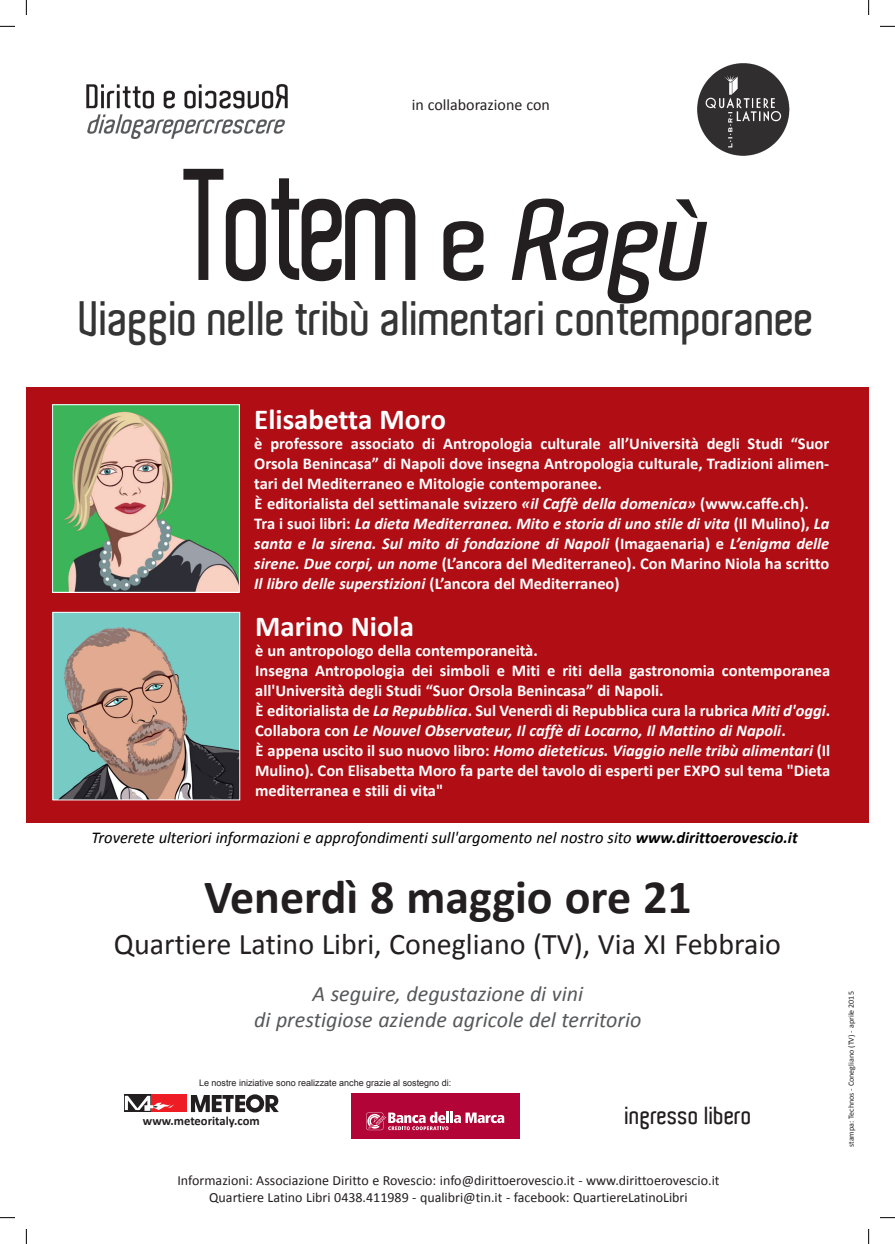
<style>
.page{position:relative;width:895px;height:1244px;background:#fff}
.page>*{position:absolute;margin:0;border:0;box-sizing:border-box;transform-origin:0 0}
.t1{font:600 153.2px "Aldo";letter-spacing:-.05em;color:#231f20;scale:.77 1}
.t2{font:700 48px "Calibri";color:#231f20}
.t3{font:600 47px "Aldo";letter-spacing:-.01em;color:#363536}
.t4{font:30px "Calibri";color:#231f20}
.t5{font:700 29px "Calibri";color:#fff}
.t6{font:600 24px "Aldo";color:#231f20}
.t7{font:italic 22px/26.4px "Calibri";color:#57585a;text-align:center}
.t8{font:700 16.5px/20px "Calibri";color:#fff}
.t9{font:italic 16.5px "Calibri";color:#000}
.t10{font:16px "Calibri";color:#231f20}
.t11{font:14px/16.8px "Calibri";color:#231f20;text-align:center}
.t12{font:700 12.6px "Calibri";color:#231f20}
.t13{font:9px "Arial";color:#231f20}
.t14{font:8px "Calibri";color:#231f20}
.s1{font-size:111px}
.s2{font-style:italic;font-size:111px}
.s3{font-style:italic}
.s4{font-weight:700}
</style>
<div class="page">
<img style="left:86px;top:83px;width:202px;height:56px">
<div style="left:26px;top:387px;width:842px;height:435px;background:#b00d15"></div>
<img style="left:697px;top:63px;width:93px;height:93px">
<svg style="left:124px;top:1095px;width:154px;height:18px"></svg>
<svg style="left:191px;top:1094px;width:88px;height:18px"></svg>
<svg style="left:124px;top:1094px;width:27px;height:17px"></svg>
<div style="left:151px;top:1094px;width:36px;height:17px;background:#ee1d23"></div>
<svg style="left:125px;top:1095px;width:49px;height:15px"></svg>
<div style="left:351px;top:1093px;width:168px;height:45px;background:#b30437"></div>
<svg style="left:366px;top:1111px;width:138px;height:18px"></svg>
<img style="left:54px;top:406px;width:184px;height:184px">
<div style="left:52px;top:404px;width:188px;height:188px;border:1px solid #fff"></div>
<img style="left:55px;top:614px;width:183px;height:184px">
<div style="left:53px;top:612px;width:187px;height:188px;border:1px solid #fff"></div>
<svg style="left:0;top:26px;width:15px;height:1px"></svg>
<svg style="left:880px;top:26px;width:15px;height:1px"></svg>
<svg style="left:0;top:1217px;width:15px;height:1px"></svg>
<svg style="left:880px;top:1217px;width:15px;height:1px"></svg>
<svg style="left:26px;top:0;width:1px;height:15px"></svg>
<svg style="left:26px;top:1229px;width:1px;height:14px"></svg>
<svg style="left:868px;top:0;width:1px;height:15px"></svg>
<svg style="left:868px;top:1229px;width:1px;height:14px"></svg>
<p class="t10" style="left:412px;top:94px;width:140px">in collaborazione con</p>
<h1 class="t1" style="left:186px;top:140px;width:709px">Totem <span class="s1">e</span> <span class="s2">Ragù</span></h1>
<h3 class="t3" style="left:80px;top:291px;width:736px">Viaggio nelle tribù alimentari contemporanee</h3>
<h3 class="t5" style="left:254px;top:401px;width:193px">Elisabetta Moro</h3>
<p class="t8" style="left:254px;top:433px;width:576px">è professore associato di Antropologia culturale all’Università degli Studi “Suor Orsola Benincasa” di Napoli dove insegna Antropologia culturale, Tradizioni alimen&shy;tari del Mediterraneo e Mitologie contemporanee.<br>è editorialista del settimanale svizzero <span class="s3">«il Caffè della domenica»</span> (www.caffe.ch).<br>Tra i suoi libri: <span class="s3">La dieta Mediterranea. Mito e storia di uno stile di vita</span> (Il Mulino), <span class="s3">La santa e la sirena. Sul mito di fondazione di Napoli</span> (Imagaenaria) e <span class="s3">L’enigma delle sirene. Due corpi, un nome</span> (L’ancora del Mediterraneo). Con Marino Niola ha scritto <span class="s3">Il libro delle superstizioni</span> (L’ancora del Mediterraneo)</p>
<h3 class="t5" style="left:255px;top:608px;width:160px">Marino Niola</h3>
<p class="t8" style="left:255px;top:640px;width:576px">è un antropologo della contemporaneità.<br>Insegna Antropologia dei simboli e Miti e riti della gastronomia contemporanea all'Università degli Studi “Suor Orsola Benincasa” di Napoli.<br>è editorialista de <span class="s3">La Repubblica</span>. Sul Venerdì di Repubblica cura la rubrica <span class="s3">Miti d'oggi</span>.<br>Collabora con <span class="s3">Le Nouvel Observateur, Il caffè di Locarno, Il Mattino di Napoli</span>.<br>è appena uscito il suo nuovo libro: <span class="s3">Homo dieteticus. Viaggio nelle tribù alimentari</span> (Il Mulino). Con Elisabetta Moro fa parte del tavolo di esperti per EXPO sul tema "Dieta mediterranea e stili di vita"</p>
<p class="t9" style="left:91px;top:826px;width:708px">Troverete ulteriori informazioni e approfondimenti sull'argomento nel nostro sito <span class="s4">www.dirittoerovescio.it</span></p>
<h2 class="t2" style="left:204px;top:866px;width:489px">Venerdì 8 maggio ore 21</h2>
<h3 class="t4" style="left:114px;top:925px;width:668px">Quartiere Latino Libri, Conegliano (TV), Via XI Febbraio</h3>
<h3 class="t7" style="left:254px;top:979px;width:389px">A seguire, degustazione di vini<br>di prestigiose aziende agricole del territorio</h3>
<p class="t13" style="left:199px;top:1076px;width:254px">Le nostre iniziative sono realizzate anche grazie al sostegno di:</p>
<p class="t12" style="left:143px;top:1112px;width:118px">www.meteoritaly.com</p>
<h3 class="t6" style="left:625px;top:1102px;width:128px">ingresso libero</h3>
<p class="t11" style="left:177px;top:1171px;width:543px">Informazioni: Associazione Diritto e Rovescio: info@dirittoerovescio.it - www.dirittoerovescio.it<br>Quartiere Latino Libri 0438.411989 - qualibri@tin.it - facebook: QuartiereLatinoLibri</p>
<p class="t14" style="left:846px;top:1146px;width:157px;rotate:-90deg">stampa: Technos - Conegliano (TV) - aprile 2015</p>
</div>
